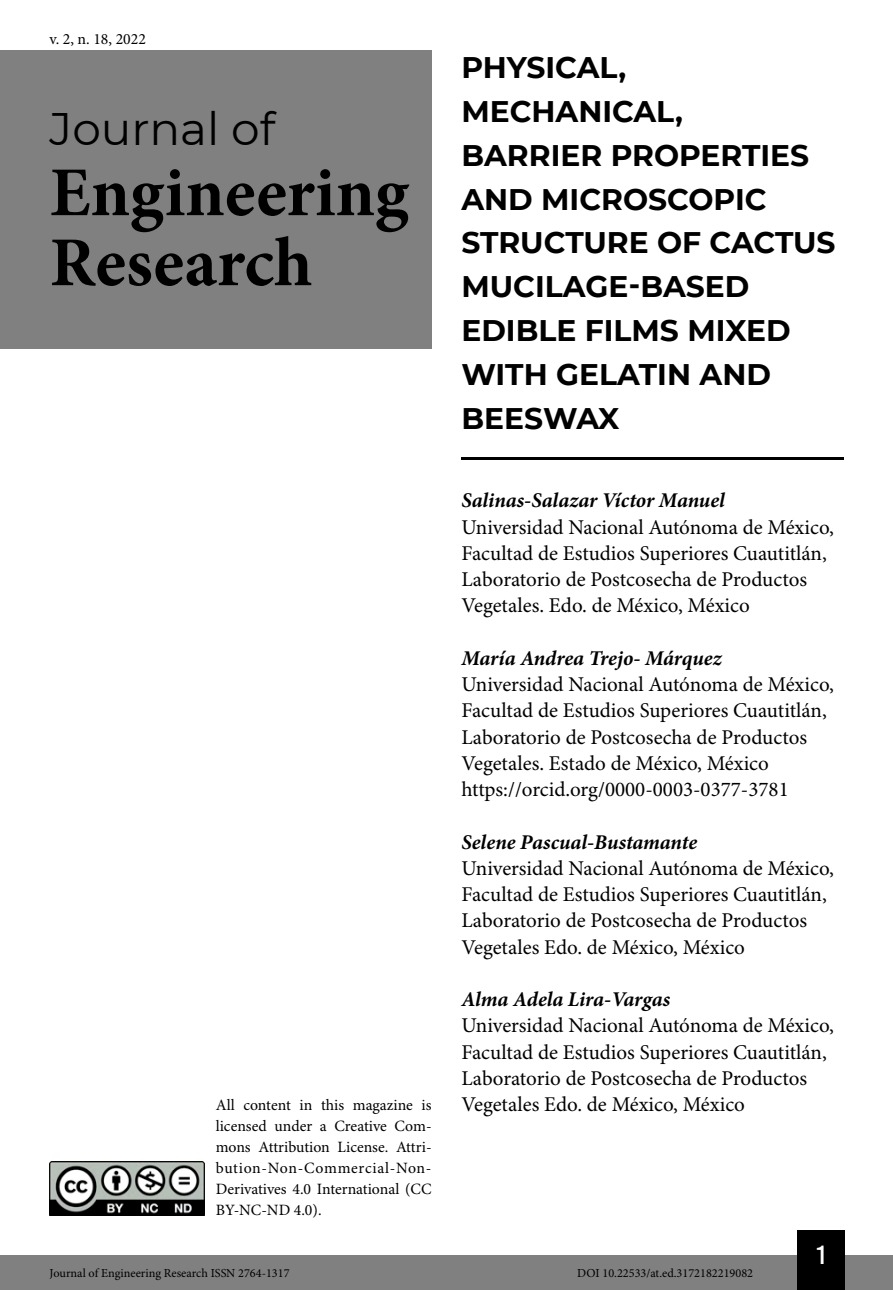
<style>
.page{position:relative;width:893px;height:1290px;background:#fff}
.page>*{position:absolute;margin:0;border:0;box-sizing:border-box;transform-origin:0 0}
.t1{font:700 70px/70px "Minion Pro";color:#000}
.t2{font:45.5px "Montserrat";color:#000}
.t3{font:700 29.75px/43.8px "Montserrat";color:#000}
.t4{font:26.25px "Bebas Kai";color:#fff}
.t5{font:21px/26.2px "Minion Pro";color:#000}
.t6{font:italic 700 21px "Minion Pro";letter-spacing:-.005em;color:#000}
.t7{font:15.75px/21px "Minion Pro";color:#000;text-align:justify}
.t8{font:12.25px "Minion Pro";color:#000}
</style>
<div class="page">
<div style="left:0;top:1255px;width:893px;height:35px;background:#808080"></div>
<div style="left:797px;top:1230px;width:48px;height:60px;background:#000"></div>
<img style="left:50px;top:1161px;width:154px;height:54px">
<div style="left:0;top:50px;width:432px;height:298px;background:#808080"></div>
<hr style="left:461px;top:458px;width:382px;height:2px;background:#000">
<p class="t7" style="left:50px;top:29px;width:98px">v. 2, n. 18, 2022</p>
<h2 class="t2" style="left:50px;top:98px;width:227px">Journal of</h2>
<h1 class="t1" style="left:50px;top:157px;width:361px">Engineering<br>Research</h1>
<p class="t7" style="left:216px;top:1095px;width:217px">All content in this magazine is licensed under a Creative Com&shy;mons Attribution License. Attri&shy;bution-Non-Commercial-Non-Derivatives 4.0 International (CC BY-NC-ND 4.0).</p>
<h3 class="t3" style="left:461px;top:44px;width:376px">PHYSICAL,<br>MECHANICAL,<br>BARRIER PROPERTIES<br>AND MICROSCOPIC<br>STRUCTURE OF CACTUS<br>MUCILAGE-BASED<br>EDIBLE FILMS MIXED<br>WITH GELATIN AND<br>BEESWAX</h3>
<p class="t6" style="left:461px;top:485px;width:265px">Salinas-Salazar Víctor Manuel</p>
<p class="t5" style="left:461px;top:514px;width:374px">Universidad Nacional Autónoma de México, Facultad de Estudios Superiores Cuautitlán, Laboratorio de Postcosecha de Productos Vegetales. Edo. de México, México</p>
<p class="t6" style="left:461px;top:643px;width:262px">María Andrea Trejo- Márquez</p>
<p class="t5" style="left:461px;top:672px;width:374px">Universidad Nacional Autónoma de México, Facultad de Estudios Superiores Cuautitlán, Laboratorio de Postcosecha de Productos Vegetales. Estado de México, México https://orcid.org/0000-0003-0377-3781</p>
<p class="t6" style="left:461px;top:827px;width:237px">Selene Pascual-Bustamante</p>
<p class="t5" style="left:461px;top:856px;width:374px">Universidad Nacional Autónoma de México, Facultad de Estudios Superiores Cuautitlán, Laboratorio de Postcosecha de Productos Vegetales Edo. de México, México</p>
<p class="t6" style="left:461px;top:984px;width:210px">Alma Adela Lira-Vargas</p>
<p class="t5" style="left:461px;top:1013px;width:374px">Universidad Nacional Autónoma de México, Facultad de Estudios Superiores Cuautitlán, Laboratorio de Postcosecha de Productos Vegetales Edo. de México, México</p>
<p class="t4" style="left:817px;top:1241px;width:10px">1</p>
<p class="t8" style="left:50px;top:1266px;width:241px">Journal of Engineering Research ISSN 2764-1317</p>
<p class="t8" style="left:577px;top:1266px;width:177px">DOI 10.22533/at.ed.3172182219082</p>
</div>
